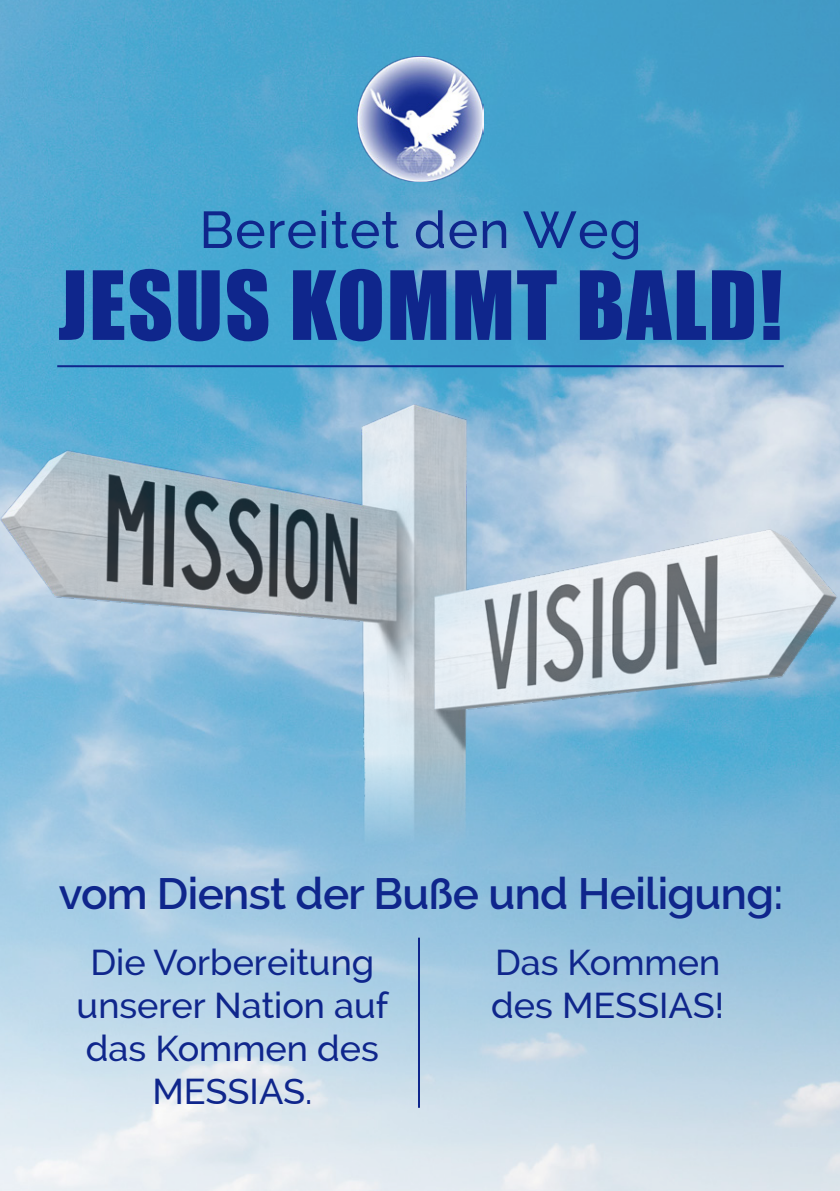
<style>
.page{position:relative;width:840px;height:1191px;background:#fff}
.page>*{position:absolute;margin:0;border:0;box-sizing:border-box;transform-origin:0 0}
.t1{font:88px "Impact";letter-spacing:.02em;color:#0f268c}
.t2{font:500 51.6px "Raleway";letter-spacing:.02em;color:#0f268c}
.t3{font:600 44px "Raleway";letter-spacing:-.015em;color:#0f268c}
.t4{font:500 36px/43.2px "Raleway";color:#0f268c;text-align:center}
</style>
<div class="page">
<img style="left:0;top:0;width:839px;height:1191px">
<img style="left:0;top:383px;width:839px;height:561px">
<img style="left:357px;top:57px;width:126px;height:125px">
<hr style="left:418px;top:937px;width:2px;height:170px;background:#0f268c">
<hr style="left:57px;top:365px;width:726px;height:2px;background:#0f268c">
<p class="t2" style="left:199px;top:200px;width:443px">Bereitet den Weg</p>
<p class="t1" style="left:58px;top:237px;width:725px">JESUS KOMMT BALD!</p>
<p class="t3" style="left:59px;top:868px;width:725px">vom Dienst der Buße und Heiligung:</p>
<p class="t4" style="left:77px;top:940px;width:313px">Die Vorbereitung unserer Nation auf das Kommen des<br>MESSIAS.</p>
<p class="t4" style="left:495px;top:940px;width:226px">Das Kommen</p>
<p class="t4" style="left:491px;top:983px;width:234px">des MESSIAS!</p>
</div>
